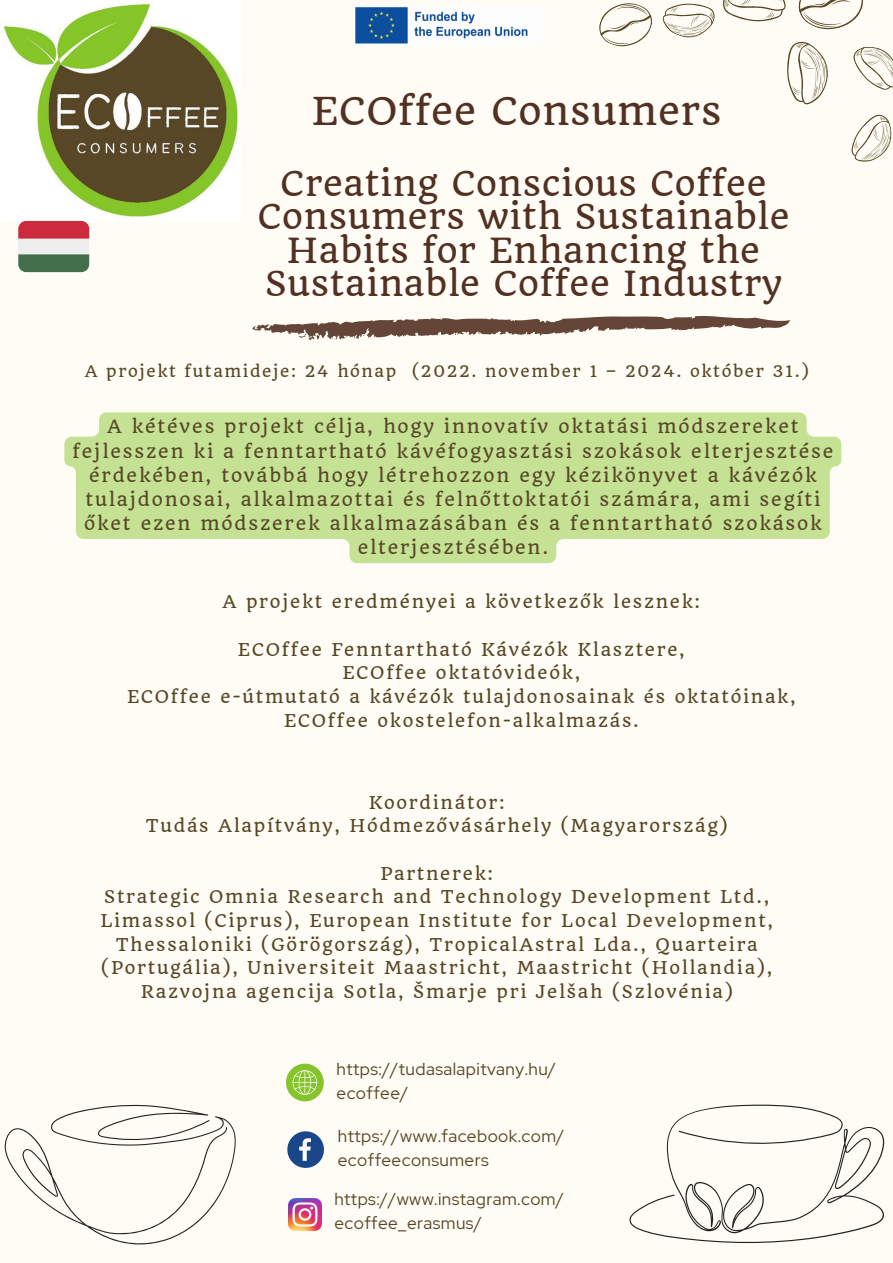
<style>
.page{position:relative;width:893px;height:1263px;background:#fefcf4}
.page>*{position:absolute;margin:0;border:0;box-sizing:border-box;transform-origin:0 0}
.t1{font:37.5px "Quando";letter-spacing:.02em;color:#523022}
.t2{font:33.75px/33.2px "Quando";letter-spacing:.02em;color:#523022;text-align:center}
.t3{font:18px/24.2px "Quando";letter-spacing:.1em;color:#584727;text-align:center}
.t4{font:17.25px/23.6px "Quando";letter-spacing:.1em;color:#584727;text-align:center}
.t5{font:17.17px/23.5px "Red Hat Display";letter-spacing:.025em;color:#584727}
.t6{font:15.75px "Quando";letter-spacing:.1em;color:#584727}
</style>
<div class="page">
<svg style="left:252px;top:316px;width:503px;height:24px"></svg>
<img style="left:0;top:0;width:240px;height:221px">
<svg style="left:4px;top:1104px;width:232px;height:141px"></svg>
<svg style="left:629px;top:1104px;width:255px;height:139px"></svg>
<svg style="left:64px;top:412px;width:777px;height:151px;background:#cce5a2"></svg>
<svg style="left:599px;top:0;width:294px;height:162px"></svg>
<svg style="left:286px;top:1064px;width:38px;height:37px"></svg>
<svg style="left:287px;top:1131px;width:37px;height:37px"></svg>
<img style="left:289px;top:1198px;width:32px;height:32px">
<div style="left:18px;top:239px;width:71px;height:15px;background:#eee"></div>
<svg style="left:18px;top:221px;width:71px;height:18px"></svg>
<svg style="left:18px;top:254px;width:71px;height:18px"></svg>
<img style="left:355px;top:7px;width:173px;height:37px">
<p class="t1" style="left:312px;top:88px;width:411px">ECOffee Consumers</p>
<p class="t2" style="left:257px;top:167px;width:534px">Creating Conscious Coffee<br>Consumers with Sustainable<br>Habits for Enhancing the<br>Sustainable Coffee Industry</p>
<p class="t6" style="left:85px;top:362px;width:725px">A projekt futamideje: 24 hónap (2022. november 1 – 2024. október 31.)</p>
<p class="t3" style="left:72px;top:415px;width:762px">A kétéves projekt célja, hogy innovatív oktatási módszereket fejlesszen ki a fenntartható kávéfogyasztási szokások elterjesztése érdekében, továbbá hogy létrehozzon egy kézikönyvet a kávézók tulajdonosai, alkalmazottai és felnőttoktatói számára, ami segíti őket ezen módszerek alkalmazásában és a fenntartható szokások elterjesztésében.</p>
<p class="t4" style="left:222px;top:590px;width:479px">A projekt eredményei a következők lesznek:</p>
<p class="t4" style="left:238px;top:637px;width:448px">ECOffee Fenntartható Kávézók Klasztere,</p>
<p class="t4" style="left:342px;top:661px;width:239px">ECOffee oktatóvideók,</p>
<p class="t4" style="left:127px;top:685px;width:670px">ECOffee e-útmutató a kávézók tulajdonosainak és oktatóinak,</p>
<p class="t4" style="left:284px;top:708px;width:356px">ECOffee okostelefon-alkalmazás.</p>
<p class="t4" style="left:369px;top:791px;width:138px">Koordinátor:</p>
<p class="t4" style="left:146px;top:814px;width:583px">Tudás Alapítvány, Hódmezővásárhely (Magyarország)</p>
<p class="t4" style="left:380px;top:861px;width:114px">Partnerek:</p>
<p class="t4" style="left:100px;top:885px;width:674px">Strategic Omnia Research and Technology Development Ltd., Limassol (Ciprus), European Institute for Local Development, Thessaloniki (Görögország), TropicalAstral Lda., Quarteira (Portugália), Universiteit Maastricht, Maastricht (Hollandia), Razvojna agencija Sotla, Šmarje pri Jelšah (Szlovénia)</p>
<p class="t5" style="left:336px;top:1057px;width:221px">https://tudasalapitvany.hu/ ecoffee/</p>
<p class="t5" style="left:338px;top:1124px;width:228px">https://www.facebook.com/</p>
<p class="t5" style="left:338px;top:1148px;width:152px">ecoffeeconsumers</p>
<p class="t5" style="left:334px;top:1187px;width:231px">https://www.instagram.com/</p>
<p class="t5" style="left:334px;top:1211px;width:149px">ecoffee_erasmus/</p>
</div>
